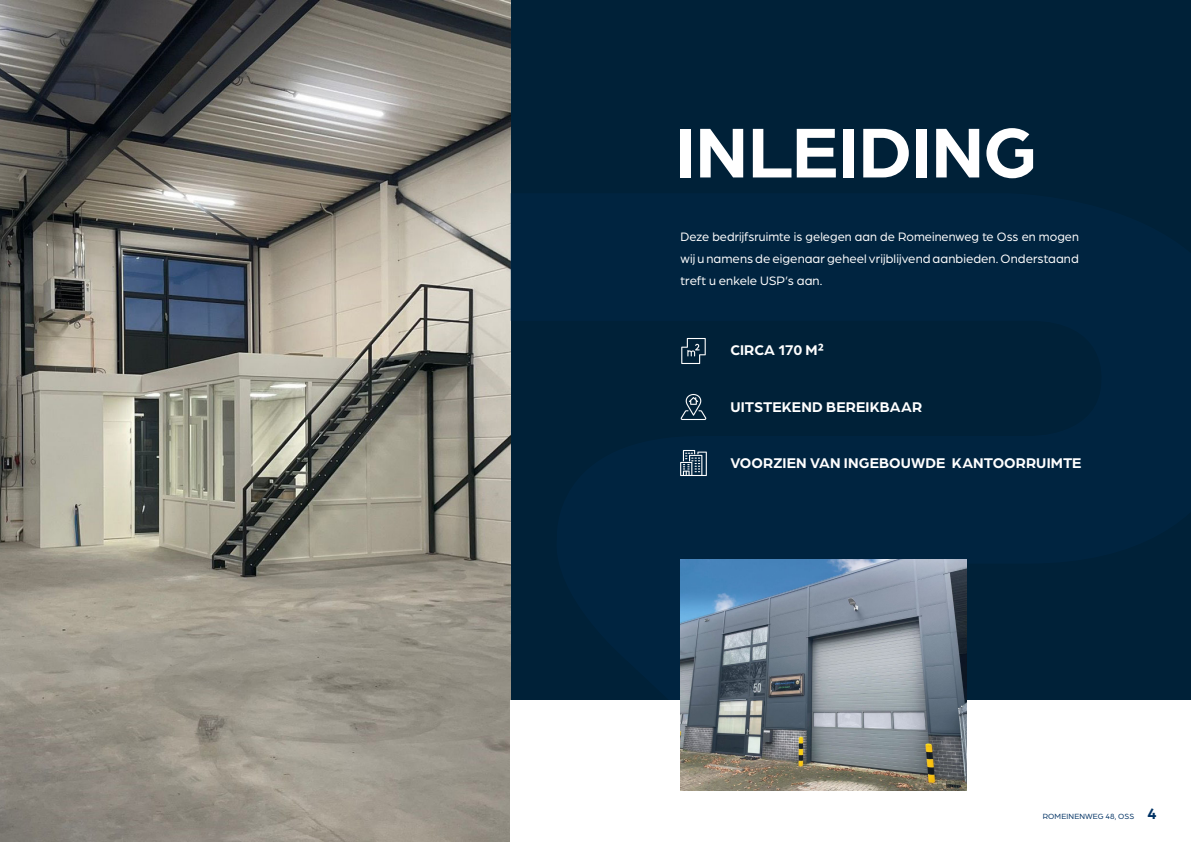
<style>
.page{position:relative;width:1191px;height:842px;background:#002138}
.page>*{position:absolute;margin:0;border:0;box-sizing:border-box;transform-origin:0 0}
.t1{font:700 75px "Arboria";color:#fff}
.t2{font:700 15px "Arboria";letter-spacing:.005em;color:#fff}
.Broodtekst_wit{font:13px/22px "Arboria";letter-spacing:.005em;color:#fff;text-align:justify}
.t3{font:8px "Arboria";letter-spacing:.02em;color:#003264}
.s1{font-weight:700;font-size:16px}
</style>
<div class="page">
<img style="left:0;top:0;width:510px;height:842px">
<div style="left:510px;top:700px;width:681px;height:142px;background:#fff"></div>
<img style="left:680px;top:559px;width:287px;height:232px">
<img style="left:681px;top:338px;width:25px;height:26px">
<img style="left:680px;top:394px;width:27px;height:26px">
<img style="left:680px;top:449px;width:27px;height:28px">
<p class="t1" style="left:675px;top:101px;width:364px">INLEIDING</p>
<p class="Broodtekst_wit" style="left:680px;top:225px;width:400px">Deze bedrijfsruimte is gelegen aan de Romeinenweg te Oss en mogen wij u namens de eigenaar geheel vrijblijvend aanbieden. Onderstaand treft u enkele USP’s aan.</p>
<p class="t2" style="left:730px;top:340px;width:95px">CIRCA 170 M²</p>
<p class="t2" style="left:730px;top:396px;width:193px">UITSTEKEND BEREIKBAAR</p>
<p class="t2" style="left:730px;top:452px;width:352px">VOORZIEN VAN INGEBOUWDE KANTOORRUIMTE</p>
<p class="t3" style="left:1042px;top:811px;width:116px">ROMEINENWEG 48, OSS <span class="s1">4</span></p>
</div>
